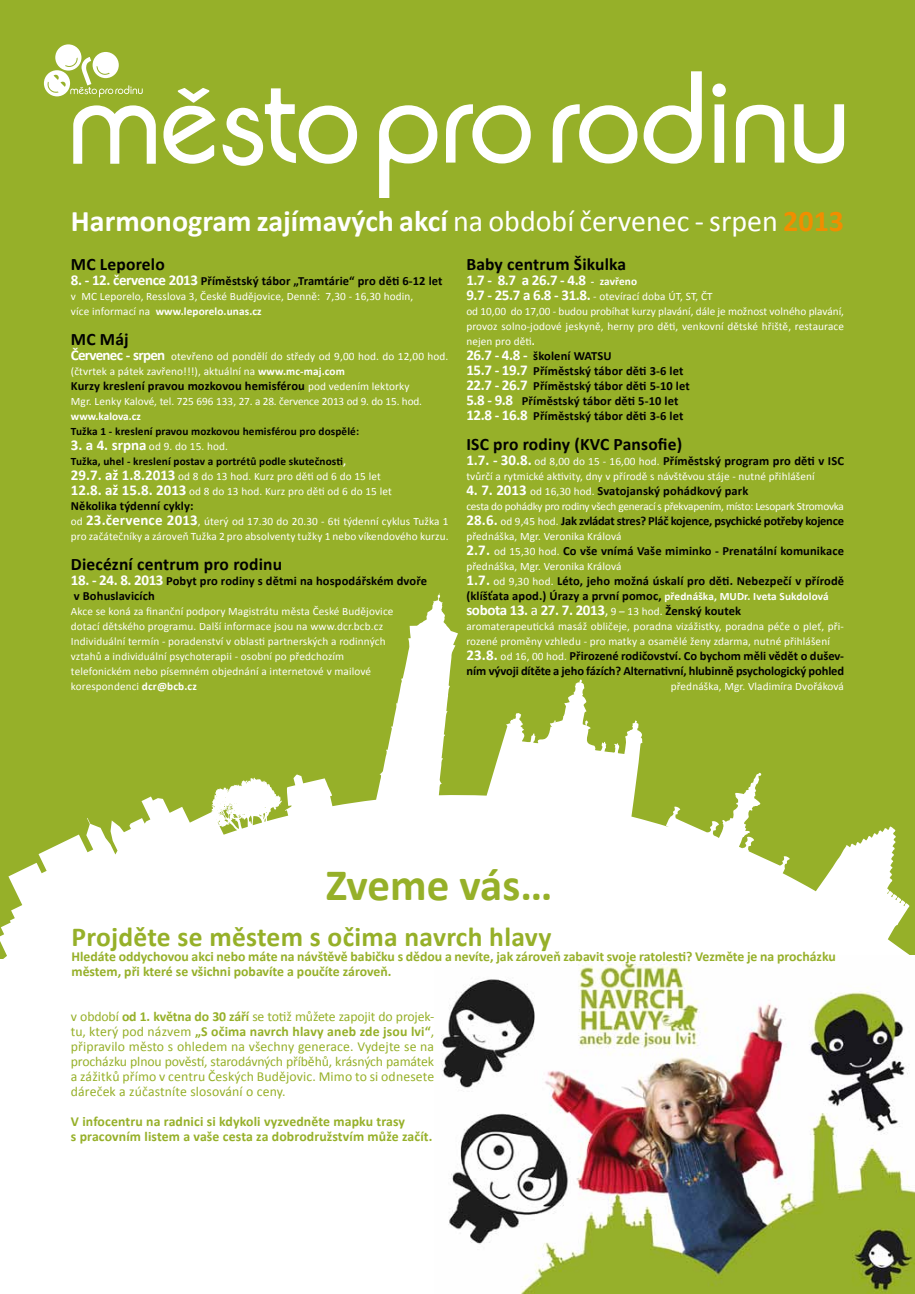
<style>
.page{position:relative;width:915px;height:1294px;background:#fff}
.page>*{position:absolute;margin:0;border:0;box-sizing:border-box;transform-origin:0 0}
.t1{font:700 45px "Calibri";letter-spacing:-.005em;color:#96b029}
.t2{font:700 30px "Calibri";color:#fff}
.t3{font:700 27.5px "Calibri";letter-spacing:.01em;color:#96b029}
.t4{font:700 17.5px "Calibri";letter-spacing:.01em;color:#010101}
.t5{font:700 15px "Calibri";letter-spacing:-.025em;color:#fff}
.t6{font:13.75px/15px "Calibri";letter-spacing:.01em;color:#96b029;text-align:justify}
.t7{font:700 13.75px/15px "Calibri";color:#96b029}
.t8{font:700 12.5px/15px "Calibri";letter-spacing:.01em;color:#010101}
.t9{font:700 12.5px/15px "Calibri";letter-spacing:-.01em;color:#010101}
.t10{font:700 12.5px "Calibri";letter-spacing:-.02em;color:#010101}
.t11{font:11.25px/15px "Calibri";letter-spacing:.01em;color:#fff}
.t12{font:11.25px "Calibri";letter-spacing:-.02em;color:#fff}
.t13{font:11.25px "Calibri";letter-spacing:-.01em;color:#fff}
.t14{font:700 11.25px "Calibri";letter-spacing:.01em;color:#010101}
.t15{font:700 11.25px "Calibri";color:#fff}
.s1{font-weight:400}
.s2{color:#f18e00}
.s3{font-size:15px;color:#fff}
.s4{font-weight:700}
.s5{font-weight:700;font-size:15px}
.s6{font-weight:400;font-size:11.25px;color:#fff}
.s7{font-weight:700;color:#010101}
.s8{font-size:11.25px}
.s9{font-size:11.25px;color:#fff}
.s10{font-weight:400;font-size:11.25px}
.s11{font-size:12.5px;color:#010101}
</style>
<div class="page">
<div style="left:0;top:0;width:914px;height:958px;background:#96b029"></div>
<svg style="left:0;top:593px;width:910px;height:366px"></svg>
<svg style="left:379px;top:105px;width:58px;height:93px"></svg>
<svg style="left:446px;top:104px;width:84px;height:59px"></svg>
<svg style="left:552px;top:104px;width:85px;height:59px"></svg>
<svg style="left:643px;top:71px;width:58px;height:93px"></svg>
<svg style="left:712px;top:84px;width:13px;height:79px"></svg>
<svg style="left:736px;top:105px;width:48px;height:57px"></svg>
<svg style="left:794px;top:104px;width:50px;height:59px"></svg>
<svg style="left:73px;top:105px;width:83px;height:59px"></svg>
<svg style="left:222px;top:88px;width:135px;height:78px"></svg>
<svg style="left:163px;top:88px;width:52px;height:76px"></svg>
<svg style="left:44px;top:44px;width:99px;height:53px"></svg>
<img style="left:434px;top:955px;width:480px;height:338px">
<h2 class="t2" style="left:71px;top:202px;width:774px">Harmonogram zajímavých akcí <span class="s1">na období červenec - srpen</span> <span class="s2">2013</span></h2>
<h3 class="t4" style="left:71px;top:253px;width:95px">MC Leporelo</h3>
<p class="t8" style="left:71px;top:273px;width:373px"><span class="s3">8. - 12. července 2013</span> Příměstský tábor „Tramtárie“ pro děti 6-12 let</p>
<p class="t11" style="left:71px;top:289px;width:344px">v MC Leporelo, Resslova 3, České Budějovice, Denně: 7,30 - 16,30 hodin, více informací na <span class="s4">www.leporelo.unas.cz</span></p>
<h3 class="t4" style="left:71px;top:328px;width:59px">MC Máj</h3>
<p class="t11" style="left:71px;top:349px;width:379px"><span class="s5">Červenec - srpen</span> otevřeno od pondělí do středy od 9,00 hod. do 12,00 hod. (čtvrtek a pátek zavřeno!!!), aktuální na <span class="s4">www.mc-maj.com</span></p>
<p class="t8" style="left:71px;top:378px;width:340px">Kurzy kreslení pravou mozkovou hemisférou <span class="s6">pod vedením lektorky</span></p>
<p class="t13" style="left:71px;top:394px;width:353px">Mgr. Lenky Kalové, tel. 725 696 133, 27. a 28. července 2013 od 9. do 15. hod.</p>
<p class="t15" style="left:71px;top:409px;width:72px">www.kalova.cz</p>
<p class="t14" style="left:71px;top:424px;width:290px">Tužka 1 - kreslení pravou mozkovou hemisférou pro dospělé:</p>
<p class="t11" style="left:71px;top:439px;width:322px"><span class="s5">3. a 4. srpna</span> od 9. do 15. hod.<br><span class="s7">Tužka, uhel - kreslení postav a portrétů podle skutečnosti</span><span class="s4">,<br></span><span class="s5">29.7. až 1.8.2013</span> od 8 do 13 hod. Kurz pro děti od 6 do 15 let <span class="s5">12.8. až 15.8. 2013</span> od 8 do 13 hod. Kurz pro děti od 6 do 15 let</p>
<p class="t8" style="left:71px;top:498px;width:124px">Několika týdenní cykly:</p>
<p class="t11" style="left:71px;top:514px;width:379px">od <span class="s5">23.července 2013</span>, úterý od 17.30 do 20.30 - 6ti týdenní cyklus Tužka 1 pro začátečníky a zároveň Tužka 2 pro absolventy tužky 1 nebo víkendového kurzu.</p>
<h3 class="t4" style="left:71px;top:553px;width:213px">Diecézní centrum pro rodinu</h3>
<p class="t8" style="left:71px;top:573px;width:357px"><span class="s3">18. - 24. 8. 2013</span> Pobyt pro rodiny s dětmi na hospodářském dvoře v Bohuslavicích</p>
<p class="t11" style="left:71px;top:604px;width:324px">Akce se koná za finanční podpory Magistrátu města České Budějovice dotací dětského programu. Další informace jsou na www.dcr.bcb.cz Individuální termín - poradenství v oblasti partnerských a rodinných vztahů a individuální psychoterapii - osobní po předchozím telefonickém nebo písemném objednání a internetové v mailové korespondenci <span class="s4">dcr@bcb.cz</span></p>
<h3 class="t4" style="left:466px;top:253px;width:161px">Baby centrum Šikulka</h3>
<h3 class="t5" style="left:466px;top:270px;width:172px">1.7 - 8.7 a 26.7 - 4.8 <span class="s8">- zavřeno</span></h3>
<p class="t11" style="left:466px;top:289px;width:379px"><span class="s5">9.7 - 25.7 a 6.8 - 31.8.</span> - otevírací doba ÚT, ST, ČT<br>od 10,00 do 17,00 - budou probíhat kurzy plavání, dále je možnost volného plavání, provoz solno-jodové jeskyně, herny pro děti, venkovní dětské hřiště, restaurace nejen pro děti<span class="s4">.</span></p>
<p class="t8" style="left:466px;top:348px;width:225px"><span class="s3">26.7 - 4.8 -</span> školení WATSU<br><span class="s3">15.7 - 19.7</span> Příměstský tábor děti 3-6 let <span class="s3">22.7 - 26.7</span> Příměstský tábor děti 5-10 let <span class="s3">5.8 - 9.8</span> Příměstský tábor děti 5-10 let <span class="s3">12.8 - 16.8</span> Příměstský tábor děti 3-6 let</p>
<h3 class="t4" style="left:466px;top:433px;width:217px">ISC pro rodiny (KVC Pansofie)</h3>
<p class="t8" style="left:466px;top:453px;width:379px"><span class="s3">1.7. - 30.8.</span> <span class="s6">od 8,00 do 15 - 16,00 hod.</span> Příměstský program pro děti v ISC</p>
<p class="t11" style="left:466px;top:469px;width:350px">tvůrčí a rytmické aktivity, dny v přírodě s návštěvou stáje - nutné přihlášení</p>
<p class="t8" style="left:466px;top:483px;width:283px"><span class="s3">4. 7. 2013</span> <span class="s6">od 16,30 hod.</span> Svatojanský pohádkový park</p>
<p class="t12" style="left:466px;top:499px;width:379px">cesta do pohádky pro rodiny všech generací s překvapením, místo: Lesopark Stromovka</p>
<p class="t10" style="left:466px;top:513px;width:379px"><span class="s3">28.6.</span> <span class="s6">od 9,45 hod.</span> Jak zvládat stres? Pláč kojence, psychické potřeby kojence</p>
<p class="t11" style="left:466px;top:529px;width:157px">přednáška, Mgr. Veronika Králová</p>
<p class="t8" style="left:466px;top:543px;width:379px"><span class="s3">2.7.</span> <span class="s6">od 15,30 hod.</span> Co vše vnímá Vaše miminko - Prenatální komunikace</p>
<p class="t11" style="left:466px;top:559px;width:157px">přednáška, Mgr. Veronika Králová</p>
<p class="t8" style="left:466px;top:573px;width:379px"><span class="s3">1.7.</span> <span class="s6">od 9,30 hod.</span> Léto, jeho možná úskalí pro děti. Nebezpečí v přírodě (klíšťata apod.) Úrazy a první pomoc, <span class="s9">přednáška, MUDr. Iveta Sukdolová</span></p>
<h3 class="t5" style="left:466px;top:600px;width:276px">sobota 13. <span class="s1">a</span> 27. 7. 2013<span class="s1">,</span> <span class="s10">9 – 13 hod.</span> <span class="s11">Ženský koutek</span></h3>
<p class="t11" style="left:466px;top:619px;width:379px">aromaterapeutická masáž obličeje, poradna vizážistky, poradna péče o pleť, při&shy;rozené proměny vzhledu - pro matky a osamělé ženy zdarma, nutné přihlášení</p>
<p class="t9" style="left:466px;top:648px;width:379px"><span class="s3">23.8.</span> <span class="s6">od 16, 00 hod.</span> Přirozené rodičovství. Co bychom měli vědět o dušev&shy;ním vývoji dítěte a jeho fázích? Alternativní, hlubinně psychologický pohled</p>
<p class="t11" style="left:670px;top:679px;width:175px">přednáška, Mgr. Vladimíra Dvořáková</p>
<h1 class="t1" style="left:326px;top:856px;width:228px">Zveme vás…</h1>
<h3 class="t3" style="left:71px;top:918px;width:481px">Projděte se městem s očima navrch hlavy</h3>
<p class="t7" style="left:71px;top:948px;width:765px">Hledáte oddychovou akci nebo máte na návštěvě babičku s dědou a nevíte, jak zároveň zabavit svoje ratolesti? Vezměte je na procházku městem, při které se všichni pobavíte a poučíte zároveň.</p>
<p class="t6" style="left:71px;top:1008px;width:365px">v období <span class="s4">od 1. května do 30 září</span> se totiž můžete zapojit do projek&shy;tu, který pod názvem <span class="s4">„S očima navrch hlavy aneb zde jsou lvi“</span>, připravilo město s ohledem na všechny generace. Vydejte se na procházku plnou pověstí, starodávných příběhů, krásných památek a zážitků přímo v centru Českých Budějovic. Mimo to si odnesete dáreček a zúčastníte slosování o ceny.</p>
<p class="t7" style="left:71px;top:1113px;width:363px">V infocentru na radnici si kdykoli vyzvedněte mapku trasy<br>s pracovním listem a vaše cesta za dobrodružstvím může začít.</p>
</div>
